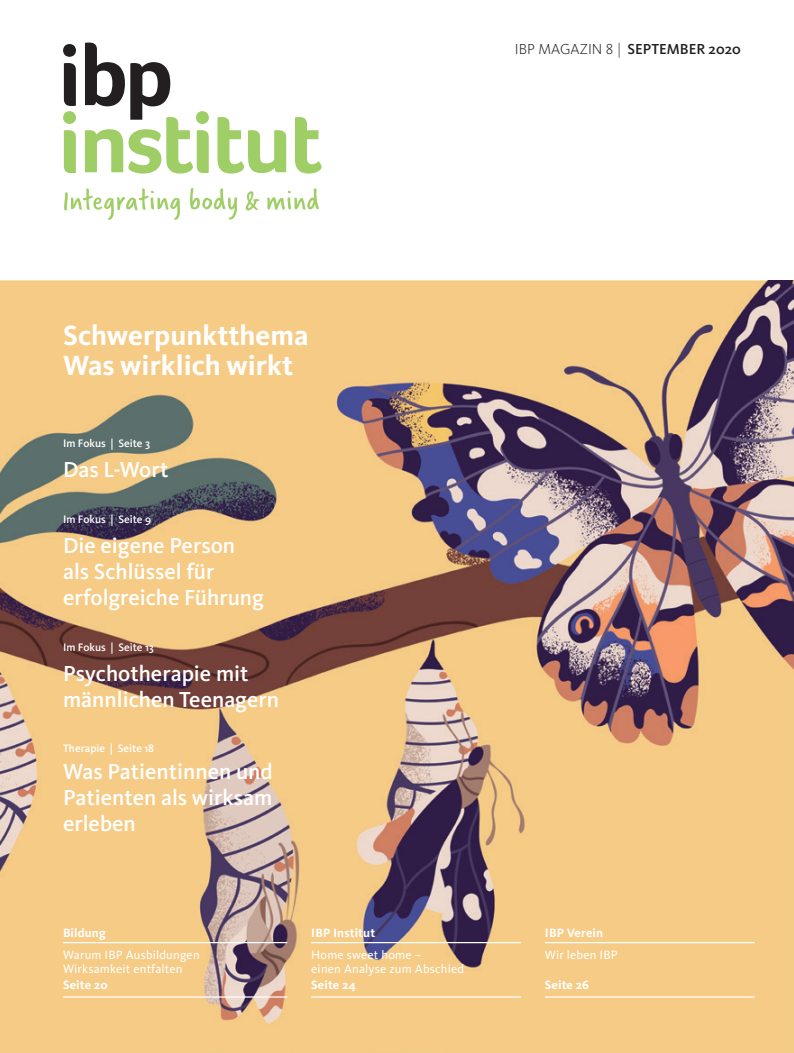
<style>
.page{position:relative;width:794px;height:1053px;background:#fff}
.page>*{position:absolute;margin:0;border:0;box-sizing:border-box;transform-origin:0 0}
.t1{font:700 28.75px/30px "Kievit OT";color:#fff}
.t2{font:500 22.5px/26.2px "Kievit OT";color:#fff}
.t3{font:500 15px "Kievit OT";color:#231f20}
.t4{font:12.5px/13.8px "Kievit OT";letter-spacing:.015em;color:#fff}
.t5{font:700 12.5px "Kievit OT";letter-spacing:.01em;color:#fff}
.t6{font:500 11.25px "Kievit OT";color:#fff}
.s1{font-weight:300}
</style>
<div class="page">
<img style="left:0;top:280px;width:794px;height:772px">
<svg style="left:63px;top:44px;width:13px;height:13px"></svg>
<svg style="left:64px;top:188px;width:116px;height:32px"></svg>
<svg style="left:190px;top:188px;width:47px;height:31px"></svg>
<svg style="left:246px;top:191px;width:13px;height:19px"></svg>
<svg style="left:267px;top:188px;width:52px;height:22px"></svg>
<svg style="left:64px;top:130px;width:12px;height:43px"></svg>
<svg style="left:295px;top:117px;width:26px;height:56px"></svg>
<svg style="left:85px;top:43px;width:124px;height:130px"></svg>
<svg style="left:217px;top:117px;width:69px;height:56px"></svg>
<svg style="left:63px;top:63px;width:13px;height:61px"></svg>
<hr style="left:545px;top:941px;width:209px;height:2px;background:#fff">
<hr style="left:545px;top:996px;width:209px;height:1px;background:#fff">
<hr style="left:63px;top:941px;width:224px;height:2px;background:#fff">
<hr style="left:63px;top:996px;width:224px;height:1px;background:#fff">
<hr style="left:311px;top:941px;width:210px;height:2px;background:#fff">
<hr style="left:311px;top:996px;width:210px;height:1px;background:#fff">
<p class="t3" style="left:515px;top:40px;width:227px"><span class="s1">IBP MAGAZIN 8 |</span> SEPTEMBER 2020</p>
<p class="t1" style="left:63px;top:321px;width:247px">Schwerpunktthema<br>Was wirklich wirkt</p>
<p class="t6" style="left:63px;top:437px;width:88px">Im Fokus | Seite 3</p>
<p class="t2" style="left:63px;top:456px;width:107px">Das L-Wort</p>
<p class="t6" style="left:63px;top:512px;width:89px">Im Fokus | Seite 9</p>
<p class="t2" style="left:63px;top:532px;width:202px">Die eigene Person als Schlüssel für erfolgreiche Führung</p>
<p class="t6" style="left:63px;top:640px;width:92px">Im Fokus | Seite 13</p>
<p class="t2" style="left:63px;top:660px;width:217px">Psychotherapie mit männlichen Teenagern</p>
<p class="t6" style="left:63px;top:742px;width:93px">Therapie | Seite 18</p>
<p class="t2" style="left:63px;top:758px;width:211px;text-align:justify">Was Patientinnen und Patienten als wirksam erleben</p>
<p class="t5" style="left:63px;top:925px;width:44px">Bildung</p>
<p class="t4" style="left:63px;top:948px;width:138px">Warum IBP Ausbildungen<br>Wirksamkeit entfalten</p>
<p class="t5" style="left:63px;top:977px;width:46px">Seite 20</p>
<p class="t5" style="left:311px;top:925px;width:65px">IBP Institut</p>
<p class="t4" style="left:311px;top:948px;width:154px">Home sweet home –<br>einen Analyse zum Abschied</p>
<p class="t5" style="left:311px;top:977px;width:46px">Seite 24</p>
<p class="t5" style="left:545px;top:925px;width:60px">IBP Verein</p>
<p class="t4" style="left:545px;top:948px;width:74px">Wir leben IBP</p>
<p class="t5" style="left:545px;top:977px;width:46px">Seite 26</p>
</div>
